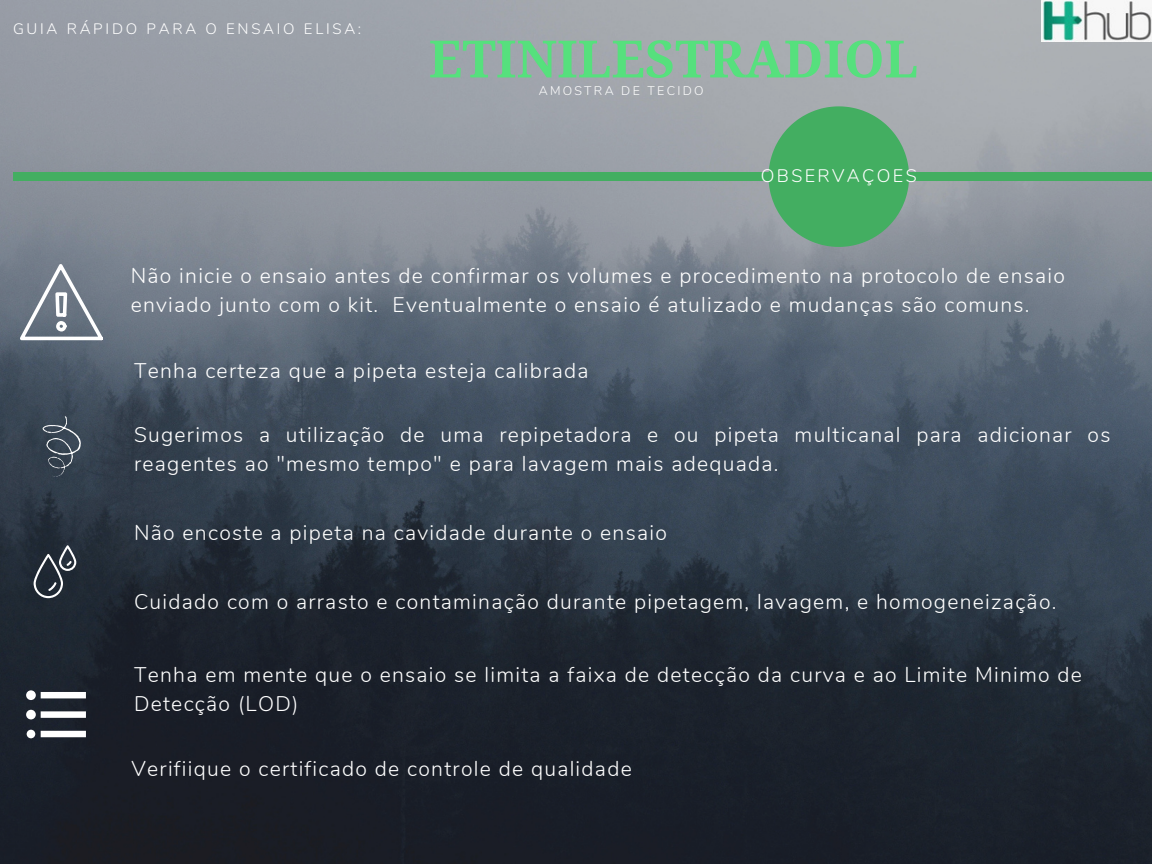
<style>
.page{position:relative;width:1152px;height:864px;background:#fff}
.page>*{position:absolute;margin:0;border:0;box-sizing:border-box;transform-origin:0 0}
.t1{font:700 51.45px "Droid Serif";color:#56e07d}
.t2{font:300 21.15px/29.2px "Nunito";letter-spacing:.06em;color:#fff}
.t3{font:300 18.15px "Nunito";letter-spacing:.13em;color:#fff}
.t4{font:300 15.15px "Nunito";letter-spacing:.18em;color:#fff}
.t5{font:300 12.45px "Nunito";letter-spacing:.18em;color:#fff}
</style>
<div class="page">
<img style="left:0;top:0;width:1152px;height:864px">
<div style="left:13px;top:173px;width:1139px;height:8px;background:#43ae61"></div>
<img style="left:1041px;top:0;width:111px;height:42px">
<svg style="left:769px;top:106px;width:140px;height:141px;background:#56ab70"></svg>
<svg style="left:26px;top:690px;width:60px;height:48px"></svg>
<svg style="left:20px;top:264px;width:84px;height:77px;background:#848d98"></svg>
<svg style="left:34px;top:545px;width:42px;height:53px;background:#454d56"></svg>
<svg style="left:43px;top:416px;width:38px;height:61px;background:#495562"></svg>
<p class="t4" style="left:13px;top:19px;width:350px">GUIA RÁPIDO PARA O ENSAIO ELISA:</p>
<p class="t1" style="left:429px;top:30px;width:491px">ETINILESTRADIOL</p>
<p class="t5" style="left:539px;top:82px;width:166px">AMOSTRA DE TECIDO</p>
<p class="t3" style="left:761px;top:164px;width:157px">OBSERVAÇOES</p>
<p class="t2" style="left:131px;top:261px;width:936px">Não inicie o ensaio antes de confirmar os volumes e procedimento na protocolo de ensaio enviado junto com o kit. Eventualmente o ensaio é atulizado e mudanças são comuns.</p>
<p class="t2" style="left:134px;top:357px;width:456px">Tenha certeza que a pipeta esteja calibrada</p>
<p class="t2" style="left:134px;top:420px;width:978px">Sugerimos a utilização de uma repipetadora e ou pipeta multicanal para adicionar os reagentes ao "mesmo tempo" e para lavagem mais adequada.</p>
<p class="t2" style="left:134px;top:518px;width:534px">Não encoste a pipeta na cavidade durante o ensaio</p>
<p class="t2" style="left:134px;top:587px;width:924px">Cuidado com o arrasto e contaminação durante pipetagem, lavagem, e homogeneização.</p>
<p class="t2" style="left:134px;top:661px;width:949px">Tenha em mente que o ensaio se limita a faixa de detecção da curva e ao Limite Minimo de<br>Detecção (LOD)</p>
<p class="t2" style="left:132px;top:754px;width:502px">Verifiique o certificado de controle de qualidade</p>
</div>
